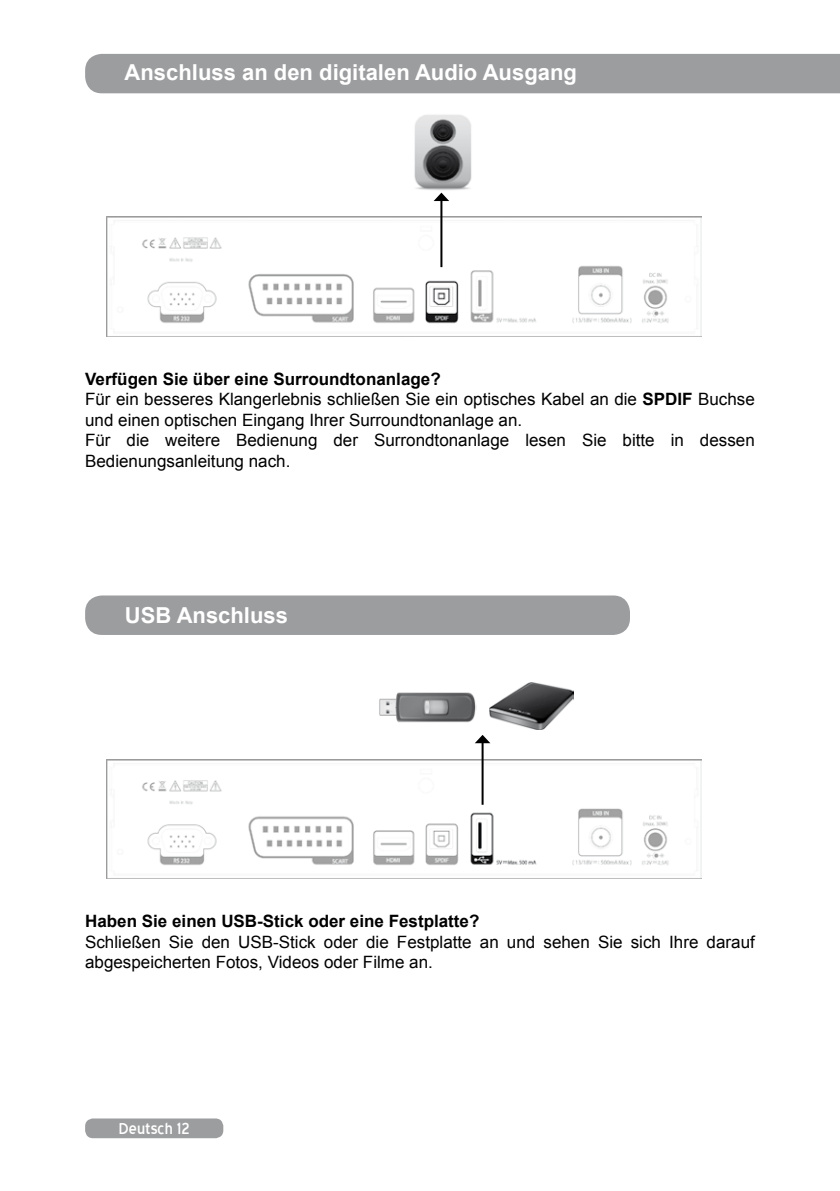
<style>
.page{position:relative;width:840px;height:1191px;background:#fff}
.page>*{position:absolute;margin:0;border:0;box-sizing:border-box;transform-origin:0 0}
.t1{font:700 22px "Arial";color:#fff}
.t2{font:20px "Blue Highway";color:#fff}
.t3{font:17px/20.4px "Arial";color:#000}
.t4{font:700 17px "Arial";color:#000}
.s1{font-weight:700}
</style>
<div class="page">
<div style="left:85px;top:1118px;width:138px;height:20px;background:#9c9d9f;border-radius:8px"></div>
<div style="left:85px;top:54px;width:755px;height:39px;background:#9c9d9f"></div>
<svg style="left:106px;top:755px;width:596px;height:124px"></svg>
<img style="left:414px;top:115px;width:58px;height:78px">
<svg style="left:106px;top:213px;width:596px;height:124px"></svg>
<hr style="left:440px;top:200px;width:2px;height:67px;background:#000">
<svg style="left:433px;top:193px;width:16px;height:8px"></svg>
<div style="left:85px;top:595px;width:544px;height:40px;background:#9c9d9f;border-radius:17px"></div>
<hr style="left:481px;top:742px;width:2px;height:62px;background:#000">
<svg style="left:475px;top:735px;width:15px;height:8px"></svg>
<img style="left:379px;top:692px;width:97px;height:31px">
<img style="left:489px;top:682px;width:84px;height:47px">
<p class="t1" style="left:124px;top:58px;width:453px">Anschluss an den digitalen Audio Ausgang</p>
<p class="t3" style="left:85px;top:369px;width:670px"><span class="s1">Verfügen Sie über eine Surroundtonanlage?<br></span>Für ein besseres Klangerlebnis schließen Sie ein optisches Kabel an die <span class="s1">SPDIF</span> Buchse und einen optischen Eingang Ihrer Surroundtonanlage an.<br>Für die weitere Bedienung der Surrondtonanlage lesen Sie bitte in dessen Bedienungsanleitung nach.</p>
<p class="t1" style="left:125px;top:600px;width:164px">USB Anschluss</p>
<p class="t4" style="left:85px;top:910px;width:395px">Haben Sie einen USB-Stick oder eine Festplatte?</p>
<p class="t3" style="left:85px;top:931px;width:671px">Schließen Sie den USB-Stick oder die Festplatte an und sehen Sie sich Ihre darauf abgespeicherten Fotos, Videos oder Filme an.</p>
<p class="t2" style="left:119px;top:1120px;width:72px">Deutsch 12</p>
</div>
